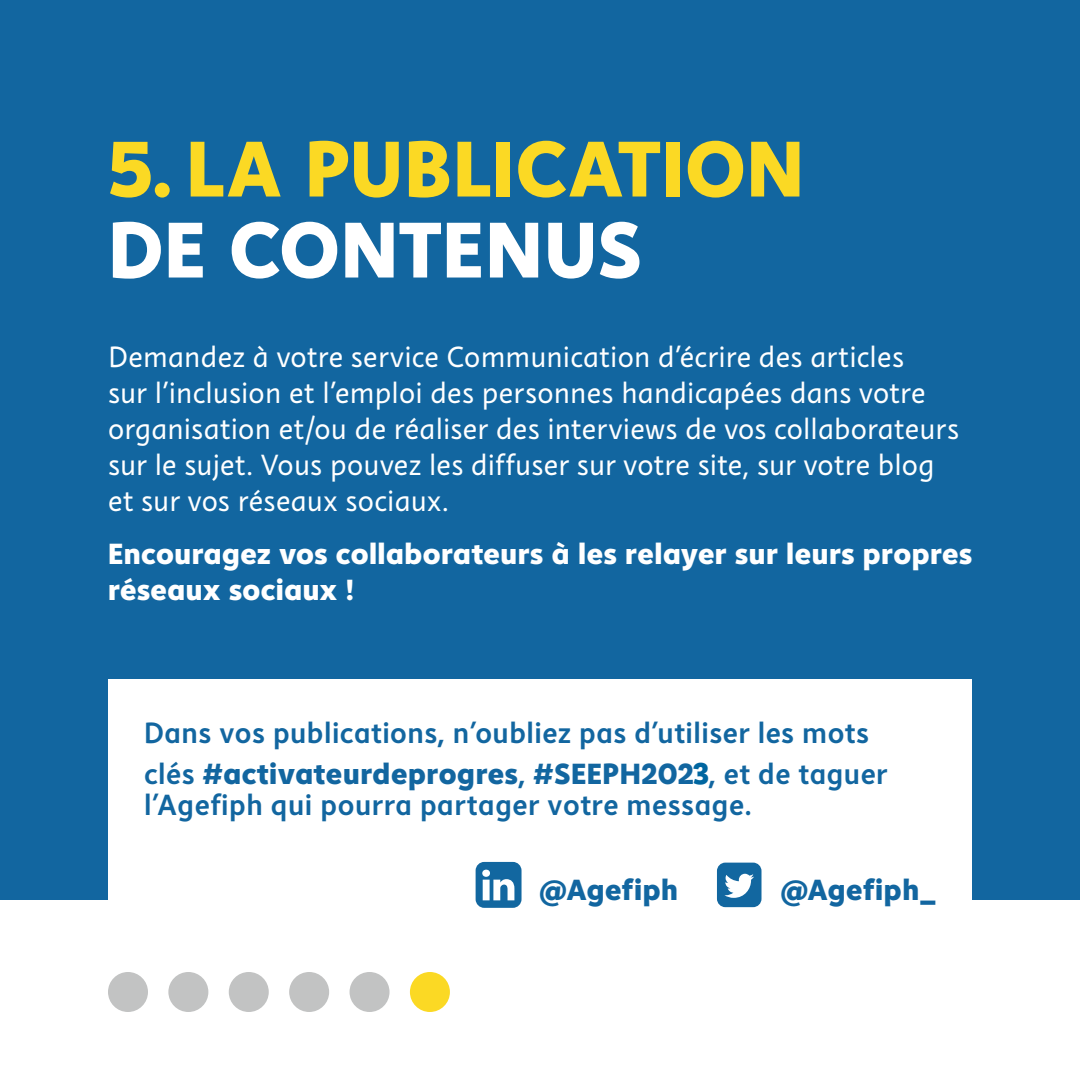
<style>
.page{position:relative;width:1080px;height:1080px;background:#fff}
.page>*{position:absolute;margin:0;border:0;box-sizing:border-box;transform-origin:0 0}
.t1{font:800 81px "Instant 5";letter-spacing:.02em;color:#fbd924}
.t2{font:800 81px "Instant 5";letter-spacing:.015em;color:#fff}
.t3{font:30px/36px "Instant 3";letter-spacing:.01em;color:#fff}
.t4{font:30px "Instant 4 Slow";letter-spacing:.015em;color:#1266a0}
.t5{font:800 30px/36px "Instant 5";letter-spacing:.015em;color:#fff}
.t6{font:800 30px "Instant 5";letter-spacing:.02em;color:#1266a0}
.t7{font:800 30px "Instant 5";color:#0066a0}
.s1{font-family:"Instant 4 Slow";font-weight:400}
</style>
<div class="page">
<div style="left:0;top:0;width:1080px;height:900px;background:#1266a0"></div>
<div style="left:410px;top:972px;width:40px;height:40px;background:#fbd924;border-radius:50%"></div>
<div style="left:350px;top:972px;width:40px;height:40px;background:#c2c3c3;border-radius:50%"></div>
<div style="left:289px;top:972px;width:40px;height:40px;background:#c2c3c3;border-radius:50%"></div>
<div style="left:229px;top:972px;width:40px;height:40px;background:#c2c3c3;border-radius:50%"></div>
<div style="left:168px;top:972px;width:40px;height:40px;background:#c2c3c3;border-radius:50%"></div>
<div style="left:108px;top:972px;width:40px;height:40px;background:#c2c3c3;border-radius:50%"></div>
<div style="left:108px;top:679px;width:864px;height:231px;background:#fff"></div>
<svg style="left:476px;top:862px;width:46px;height:46px"></svg>
<svg style="left:717px;top:863px;width:45px;height:44px"></svg>
<h1 class="t1" style="left:108px;top:111px;width:697px">5. LA PUBLICATION</h1>
<h1 class="t2" style="left:108px;top:192px;width:535px">DE CONTENUS</h1>
<p class="t3" style="left:108px;top:339px;width:853px">Demandez à votre service Communication d’écrire des articles<br>sur l’inclusion et l’emploi des personnes handicapées dans votre organisation et/ou de réaliser des interviews de vos collaborateurs sur le sujet. Vous pouvez les diffuser sur votre site, sur votre blog et sur vos réseaux sociaux.</p>
<p class="t5" style="left:108px;top:535px;width:866px">Encouragez vos collaborateurs à les relayer sur leurs propres réseaux sociaux !</p>
<p class="t4" style="left:144px;top:712px;width:727px">Dans vos publications, n’oubliez pas d’utiliser les mots</p>
<p class="t6" style="left:144px;top:752px;width:745px"><span class="s1">clés</span> #activateurdeprogres<span class="s1">,</span> #SEEPH202 <span class="s1">, et de taguer</span></p>
<p class="t4" style="left:144px;top:784px;width:609px">l’Agefiph qui pourra partager votre message.</p>
<p class="t7" style="left:693px;top:746px;width:18px">3</p>
<p class="t6" style="left:539px;top:868px;width:140px">@Agefiph</p>
<p class="t6" style="left:780px;top:868px;width:157px">@Agefiph_</p>
</div>
